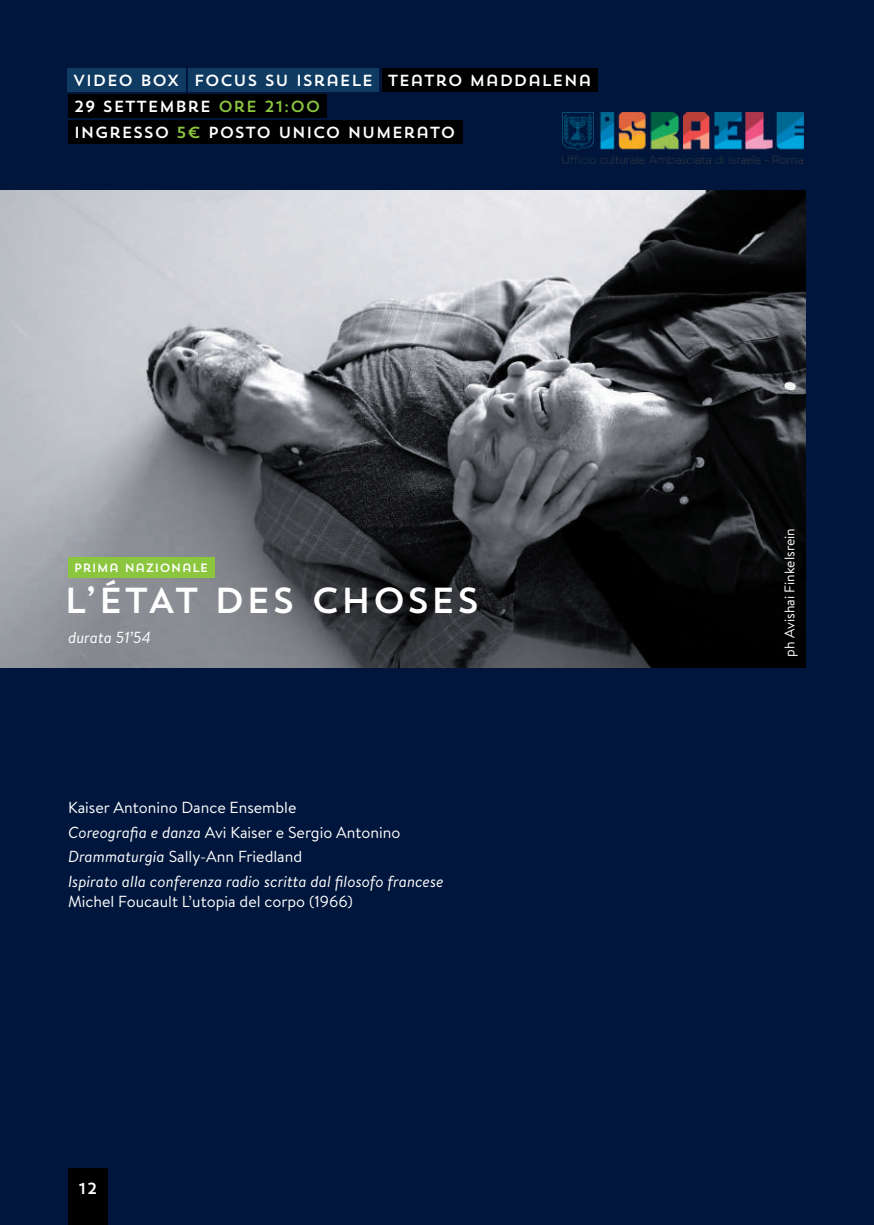
<style>
.page{position:relative;width:874px;height:1225px;background:#fff}
.page>*{position:absolute;margin:0;border:0;box-sizing:border-box;transform-origin:0 0}
.t1{font:36px "Trend Sans One";color:#fff}
.t2{font:italic 16px/24.8px "Brandon Text";color:#fff}
.t3{font:16px/26.2px "Trend Sans One";color:#fff}
.t4{font:16px "Brandon Text";color:#fff}
.t5{font:14px "Brandon Text";color:#fff}
.t6{font:12px "Trend Sans One";color:#fff}
.s1{color:#8bc63e}
.s2{font-style:normal}
</style>
<div class="page">
<div style="left:856px;top:0;width:17px;height:1225px;background:#00163c"></div>
<div style="left:0;top:0;width:856px;height:1225px;background:#00163c"></div>
<div style="left:68px;top:1168px;width:40px;height:57px;background:#000"></div>
<div style="left:68px;top:94px;width:258px;height:24px;background:#000"></div>
<div style="left:68px;top:120px;width:394px;height:24px;background:#000"></div>
<div style="left:188px;top:68px;width:191px;height:23px;background:#0f3a62"></div>
<div style="left:381px;top:68px;width:216px;height:23px;background:#000"></div>
<div style="left:67px;top:68px;width:118px;height:23px;background:#0f3a62"></div>
<img style="left:0;top:190px;width:805px;height:478px">
<div style="left:68px;top:557px;width:146px;height:20px;background:#8bc63e"></div>
<img style="left:562px;top:113px;width:241px;height:50px">
<p class="t3" style="left:73px;top:67px;width:108px">VIDEO BOX</p>
<p class="t3" style="left:194px;top:67px;width:399px">FOCUS SU ISRAELE TEATRO MADDALENA</p>
<p class="t3" style="left:74px;top:93px;width:383px">29 SETTEMBRE <span class="s1">ORE 21:00<br></span>INGRESSO <span class="s1">5€</span> POSTO UNICO NUMERATO</p>
<p class="t6" style="left:74px;top:560px;width:136px">PRIMA NAZIONALE</p>
<h1 class="t1" style="left:63px;top:577px;width:418px">L’ÉTAT DES CHOSES</h1>
<p class="t2" style="left:68px;top:624px;width:84px">durata 51’54</p>
<p class="t2" style="left:68px;top:794px;width:377px"><span class="s2">Kaiser Antonino Dance Ensemble<br></span>Coreografia e danza <span class="s2">Avi Kaiser e Sergio Antonino </span>Drammaturgia <span class="s2">Sally-Ann Friedland<br></span>Ispirato alla conferenza radio scritta dal filosofo francese</p>
<p class="t4" style="left:68px;top:890px;width:286px">Michel Foucault L’utopia del corpo (1966)</p>
<p class="t3" style="left:78px;top:1175px;width:21px">12</p>
<p class="t5" style="left:779px;top:656px;width:130px;rotate:-90deg">ph Avishai Finkelsrein</p>
</div>
